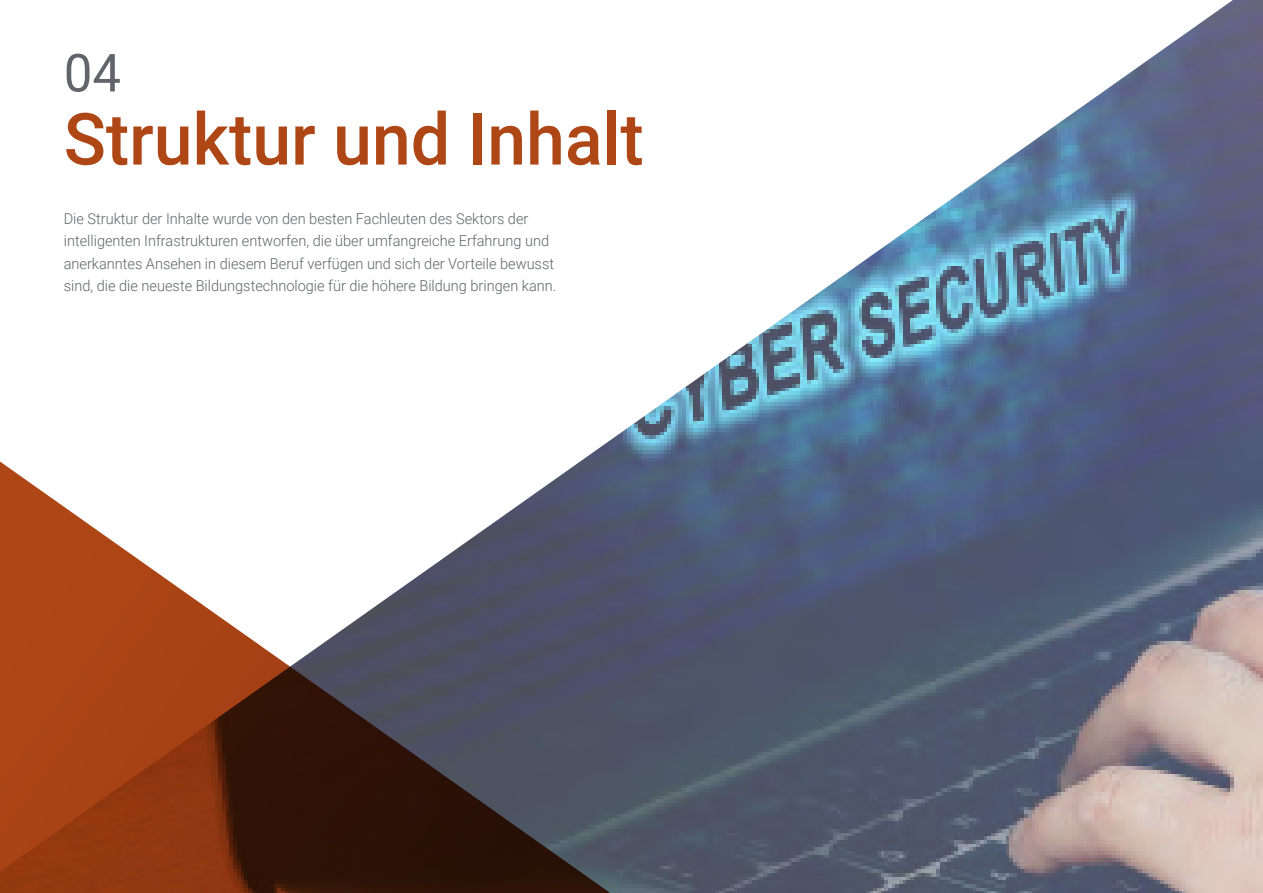
<style>
.page{position:relative;width:1263px;height:893px;background:#fff}
.page>*{position:absolute;margin:0;border:0;box-sizing:border-box;transform-origin:0 0}
.t1{font:500 72px "Roboto";color:#ae4615}
.t2{font:52.5px "Roboto";color:#61646a}
.t3{font:300 15px/22.5px "Roboto";color:#61646a}
</style>
<div class="page">
<img style="left:602px;top:0;width:661px;height:893px">
<svg style="left:0;top:446px;width:640px;height:447px"></svg>
<h2 class="t2" style="left:64px;top:36px;width:59px">04</h2>
<h1 class="t1" style="left:64px;top:89px;width:581px">Struktur und Inhalt</h1>
<p class="t3" style="left:64px;top:207px;width:494px">Die Struktur der Inhalte wurde von den besten Fachleuten des Sektors der intelligenten Infrastrukturen entworfen, die über umfangreiche Erfahrung und anerkanntes Ansehen in diesem Beruf verfügen und sich der Vorteile bewusst sind, die die neueste Bildungstechnologie für die höhere Bildung bringen kann.</p>
</div>
